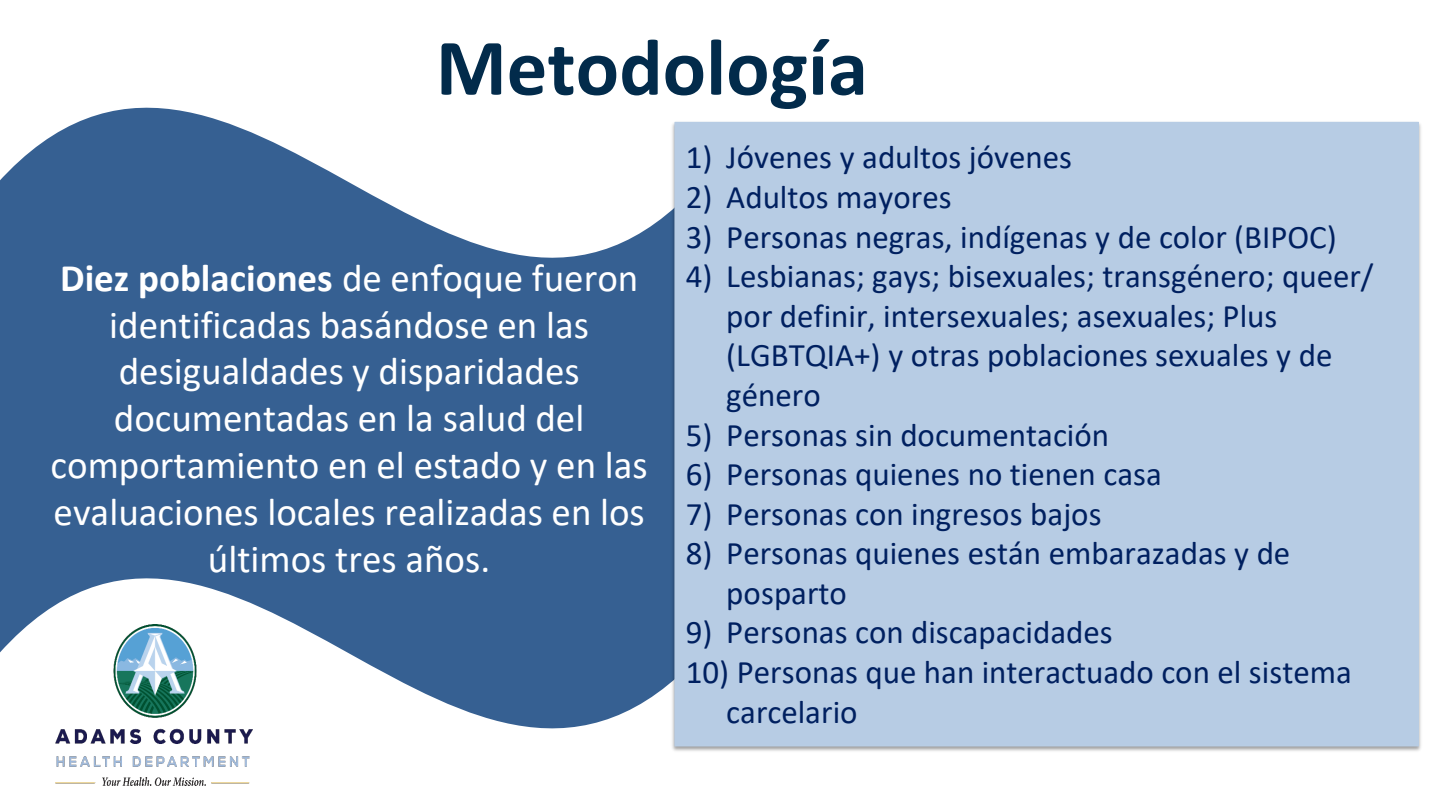
<style>
.page{position:relative;width:1440px;height:810px;background:#fff}
.page>*{position:absolute;margin:0;border:0;box-sizing:border-box;transform-origin:0 0}
.t1{font:700 81px "Calibri";color:#022b4b}
.t2{font:39px/46.8px "Calibri";color:#fff;text-align:center}
.t3{font:33px/39.6px "Calibri";color:#002060}
.s1{font-weight:700}
</style>
<div class="page">
<svg style="left:0;top:107px;width:661px;height:679px;fill:#366092"></svg>
<img style="left:661px;top:124px;width:745px;height:627px">
<div style="left:674px;top:122px;width:745px;height:624px;background:#b7cce4;border:1px solid #b7cce4"></div>
<img style="left:56px;top:624px;width:196px;height:161px">
<p class="t1" style="left:436px;top:10px;width:434px">Metodología</p>
<p class="t2" style="left:51px;top:253px;width:599px"><span class="s1">Diez poblaciones</span> de enfoque fueron identificadas basándose en las desigualdades y disparidades documentadas en la salud del comportamiento en el estado y en las evaluaciones locales realizadas en los últimos tres años.</p>
<p class="t3" style="left:686px;top:137px;width:388px">1) Jóvenes y adultos jóvenes</p>
<p class="t3" style="left:686px;top:176px;width:267px">2) Adultos mayores</p>
<p class="t3" style="left:686px;top:216px;width:653px">3) Personas negras, indígenas y de color (BIPOC)</p>
<p class="t3" style="left:726px;top:255px;width:649px;text-indent:-41px">4) Lesbianas; gays; bisexuales; transgénero; queer/ por definir, intersexuales; asexuales; Plus (LGBTQIA+) y otras poblaciones sexuales y de género</p>
<p class="t3" style="left:686px;top:414px;width:425px">5) Personas sin documentación</p>
<p class="t3" style="left:686px;top:454px;width:478px">6) Personas quienes no tienen casa</p>
<p class="t3" style="left:686px;top:493px;width:417px">7) Personas con ingresos bajos</p>
<p class="t3" style="left:726px;top:533px;width:566px;text-indent:-41px">8) Personas quienes están embarazadas y de posparto</p>
<p class="t3" style="left:686px;top:612px;width:429px">9) Personas con discapacidades</p>
<p class="t3" style="left:726px;top:651px;width:627px;text-indent:-41px">10) Personas que han interactuado con el sistema carcelario</p>
</div>
